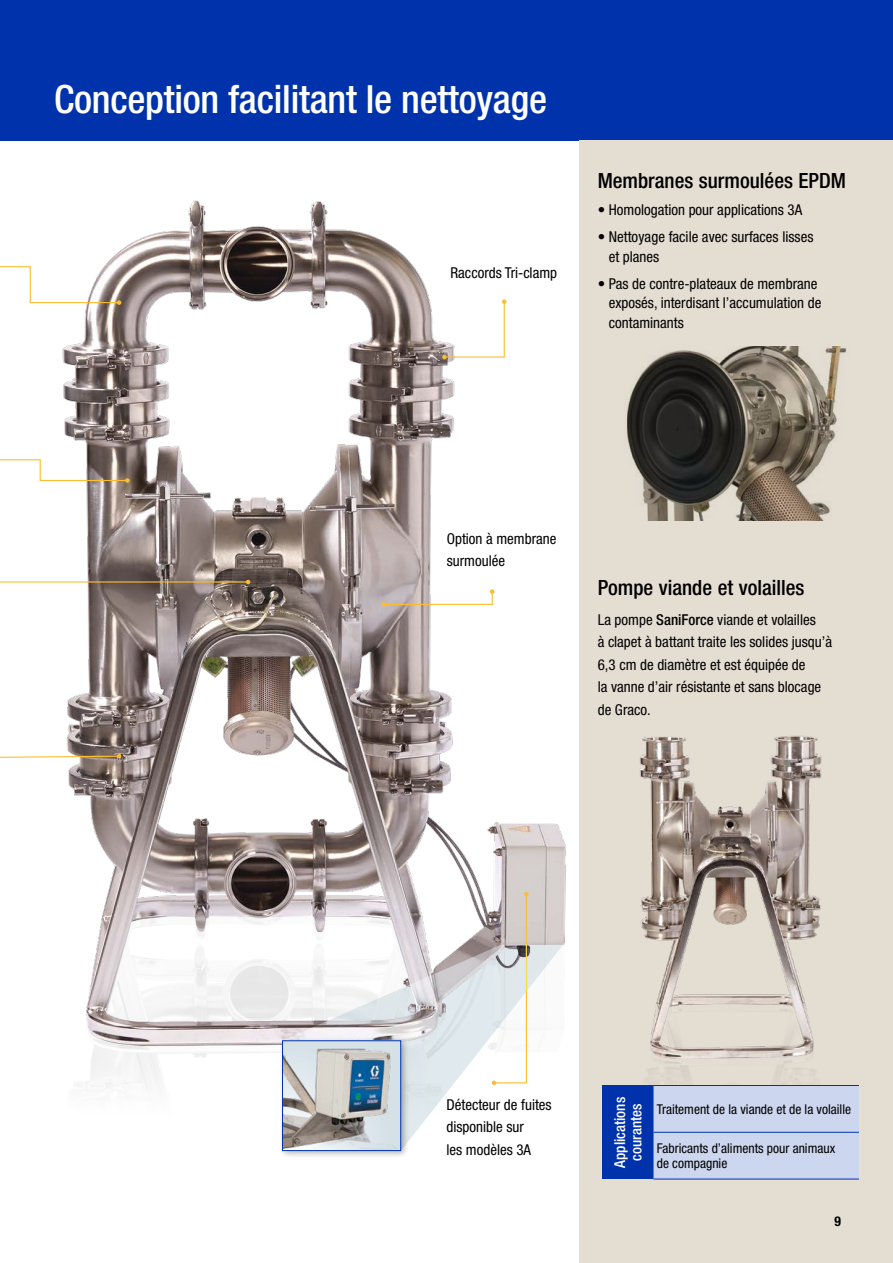
<style>
.page{position:relative;width:893px;height:1263px;background:#fff}
.page>*{position:absolute;margin:0;border:0;box-sizing:border-box;transform-origin:0 0}
.t1{font:500 condensed 39px "Helvetica Neue LT Std";letter-spacing:-.005em;color:#fff}
.t2{font:500 condensed 21px "Helvetica Neue LT Std";color:#000}
.t3{font:condensed 15px/22.5px "Helvetica Neue LT Std";color:#000}
.t4{font:500 condensed 15px/16.5px "Helvetica Neue LT Std";color:#fff;text-align:center}
.t5{font:condensed 13.5px/15px "Helvetica Neue LT Std";color:#000}
.t6{font:700 condensed 13.5px "Helvetica Neue LT Std";color:#000}
.s1{font-weight:500}
</style>
<div class="page">
<div style="left:0;top:0;width:893px;height:140px;background:#0033ab"></div>
<div style="left:580px;top:140px;width:313px;height:1123px;background:#e3ddd2"></div>
<img style="left:640px;top:736px;width:182px;height:344px">
<img style="left:43px;top:200px;width:523px;height:889px">
<svg style="left:0;top:459px;width:130px;height:24px"></svg>
<svg style="left:0;top:266px;width:121px;height:39px"></svg>
<svg style="left:381px;top:589px;width:113px;height:18px"></svg>
<svg style="left:0;top:754px;width:121px;height:5px"></svg>
<svg style="left:442px;top:299px;width:64px;height:60px"></svg>
<svg style="left:492px;top:892px;width:37px;height:53px;background:#c7beb8"></svg>
<svg style="left:282px;top:945px;width:281px;height:195px"></svg>
<div style="left:278px;top:1036px;width:131px;height:123px;background:#000;opacity:.3"></div>
<img style="left:284px;top:1042px;width:115px;height:107px">
<div style="left:282px;top:1040px;width:119px;height:111px;border:1px solid #0033ab"></div>
<img style="left:627px;top:346px;width:219px;height:174px">
<hr style="left:0;top:581px;width:248px;height:1px;background:#fcbd30">
<svg style="left:246px;top:580px;width:4px;height:4px"></svg>
<div style="left:602px;top:1085px;width:51px;height:94px;background:#0033ab"></div>
<div style="left:653px;top:1086px;width:206px;height:93px;background:#ccd6ee"></div>
<hr style="left:653px;top:1132px;width:206px;height:1px;background:#0033ab">
<hr style="left:653px;top:1179px;width:206px;height:1px;background:#0033ab">
<hr style="left:653px;top:1085px;width:206px;height:1px;background:#0033ab">
<h1 class="t1" style="left:54px;top:76px;width:495px">Conception facilitant le nettoyage</h1>
<p class="t3" style="left:450px;top:262px;width:108px">Raccords Tri-clamp</p>
<h2 class="t2" style="left:598px;top:168px;width:250px">Membranes surmoulées EPDM</h2>
<p class="t3" style="left:598px;top:198px;width:206px">• Homologation pour applications 3A</p>
<p class="t3" style="left:609px;top:227px;width:206px;line-height:19.5px;text-indent:-11px">• Nettoyage facile avec surfaces lisses et planes</p>
<p class="t3" style="left:609px;top:274px;width:214px;line-height:19.5px;text-indent:-11px">• Pas de contre-plateaux de membrane exposés, interdisant l’accumulation de contaminants</p>
<p class="t3" style="left:447px;top:527px;width:111px">Option à membrane surmoulée</p>
<h2 class="t2" style="left:598px;top:575px;width:208px">Pompe viande et volailles</h2>
<p class="t3" style="left:598px;top:608px;width:236px">La pompe <span class="s1">SaniForce</span> viande et volailles<br>à clapet à battant traite les solides jusqu’à 6,3 cm de diamètre et est équipée de<br>la vanne d’air résistante et sans blocage de Graco.</p>
<p class="t3" style="left:446px;top:1093px;width:107px">Détecteur de fuites disponible sur<br>les modèles 3A</p>
<p class="t4" style="left:611px;top:1167px;width:72px;rotate:-90deg">Applications courantes</p>
<p class="t5" style="left:657px;top:1101px;width:196px">Traitement de la viande et de la volaille</p>
<p class="t5" style="left:657px;top:1140px;width:180px">Fabricants d’aliments pour animaux de compagnie</p>
<p class="t6" style="left:834px;top:1213px;width:8px">9</p>
</div>
